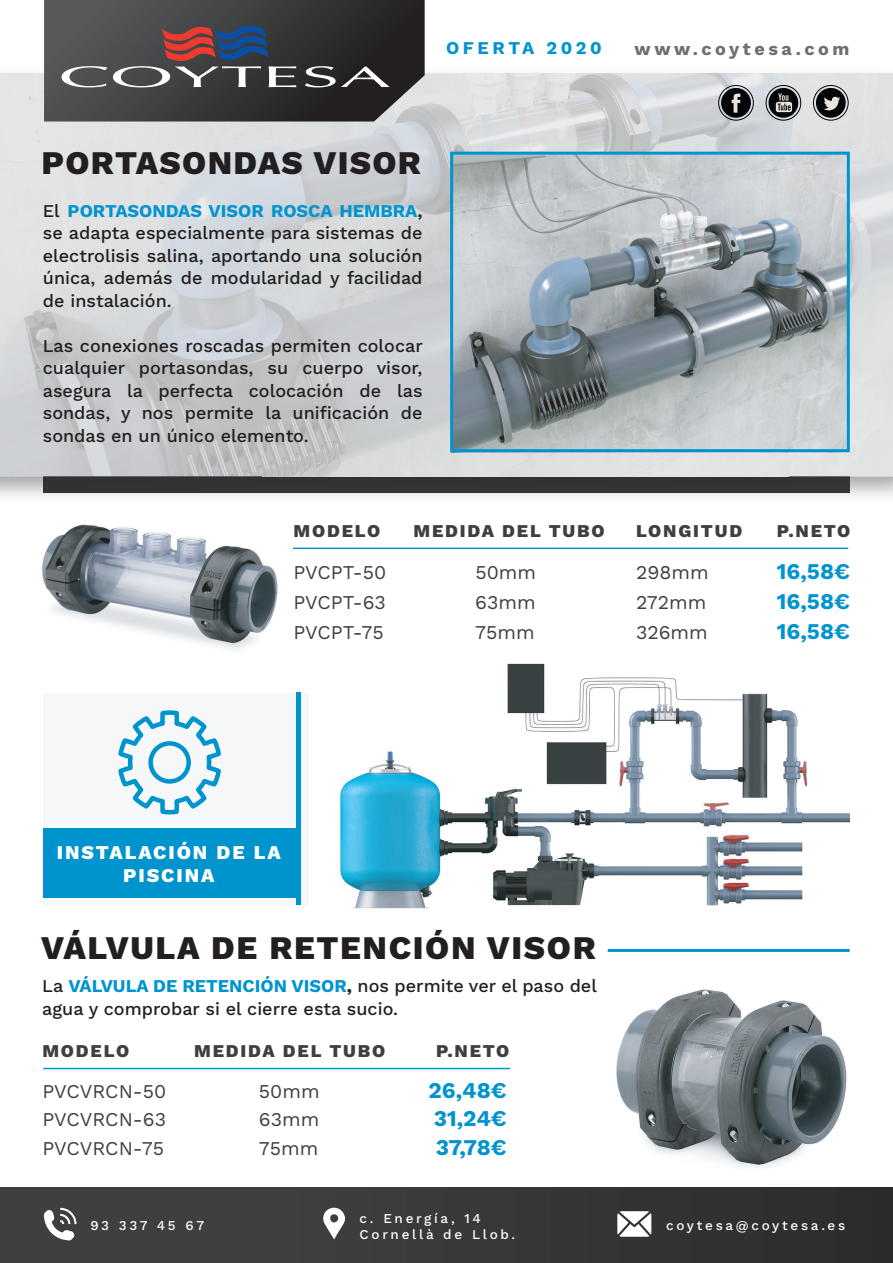
<style>
.page{position:relative;width:893px;height:1263px;background:#fff}
.page>*{position:absolute;margin:0;border:0;box-sizing:border-box;transform-origin:0 0}
.t1{font:800 33px "Work Sans";letter-spacing:.05em;color:#231f20}
.t2{font:700 22.5px "Work Sans";color:#0094cf}
.t3{font:19.5px "Work Sans";color:#3f3f40}
.t4{font:800 19.5px/23.4px "Work Sans";letter-spacing:.1em;color:#fff;text-align:center}
.t5{font:500 18px/22.5px "Work Sans";color:#231f20;text-align:justify}
.t6{font:800 18px "Work Sans";letter-spacing:.1em;color:#3f3f40}
.t7{font:700 18px "Work Sans";letter-spacing:.2em;color:#6d6e71}
.t8{font:700 18px "Work Sans";letter-spacing:.2em;color:#0094cf}
.t9{font:500 13.5px/16.2px "Work Sans";letter-spacing:.2em;color:#fff}
.s1{font-weight:700;color:#0094cf}
.s2{font-weight:600}
.s3{font-weight:700}
</style>
<div class="page">
<div style="left:0;top:1188px;width:893px;height:75px;background:linear-gradient(to right,#434445,#2e2c2d)"></div>
<img style="left:0;top:73px;width:893px;height:477px">
<div style="left:43px;top:476px;width:807px;height:16px;background:#343334"></div>
<svg style="left:44px;top:0;width:381px;height:122px;background:#414041"></svg>
<svg style="left:44px;top:1208px;width:32px;height:32px"></svg>
<svg style="left:323px;top:1208px;width:22px;height:31px"></svg>
<svg style="left:617px;top:1211px;width:34px;height:26px"></svg>
<svg style="left:62px;top:66px;width:45px;height:21px"></svg>
<svg style="left:305px;top:66px;width:85px;height:21px"></svg>
<svg style="left:113px;top:26px;width:183px;height:61px;background:#5b5159"></svg>
<hr style="left:608px;top:949px;width:242px;height:3px;background:#0094cf">
<div style="left:44px;top:693px;width:265px;height:212px;background:#f5f7f8"></div>
<svg style="left:118px;top:710px;width:103px;height:105px"></svg>
<div style="left:148px;top:741px;width:43px;height:43px;border:4px solid #0094cf;border-radius:50%"></div>
<div style="left:43px;top:828px;width:253px;height:69px;background:#0094cf"></div>
<hr style="left:296px;top:692px;width:4px;height:213px;background:#0094cf">
<img style="left:31px;top:511px;width:258px;height:139px">
<img style="left:454px;top:156px;width:392px;height:292px">
<div style="left:450px;top:152px;width:400px;height:300px;border:3px solid #0094cf"></div>
<img style="left:340px;top:663px;width:510px;height:246px">
<hr style="left:43px;top:1068px;width:467px;height:1px;background:#0094cf">
<img style="left:616px;top:989px;width:231px;height:179px">
<hr style="left:293px;top:548px;width:555px;height:1px;background:#0094cf">
<div style="left:813px;top:85px;width:35px;height:35px;border:1px solid #05060a;border-radius:50%"></div>
<div style="left:816px;top:88px;width:30px;height:30px;background:#05060a;border-radius:50%"></div>
<svg style="left:824px;top:97px;width:16px;height:13px"></svg>
<div style="left:718px;top:85px;width:35px;height:35px;border:1px solid #05060a;border-radius:50%"></div>
<div style="left:721px;top:88px;width:30px;height:30px;background:#05060a;border-radius:50%"></div>
<svg style="left:732px;top:94px;width:8px;height:19px"></svg>
<div style="left:766px;top:85px;width:35px;height:35px;border:1px solid #000001;border-radius:50%"></div>
<svg style="left:768px;top:88px;width:30px;height:30px"></svg>
<svg style="left:776px;top:93px;width:16px;height:19px"></svg>
<p class="t8" style="left:446px;top:35px;width:157px">OFERTA 2020</p>
<p class="t7" style="left:635px;top:35px;width:216px">www.coytesa.com</p>
<h1 class="t1" style="left:41px;top:137px;width:381px">PORTASONDAS VISOR</h1>
<p class="t5" style="left:43px;top:199px;width:381px">El <span class="s1">PORTASONDAS VISOR ROSCA HEMBRA</span><span class="s2">, </span>se adapta especialmente para sistemas de electrolisis salina, aportando una solución única, además de modularidad y facilidad de instalación.</p>
<p class="t5" style="left:43px;top:334px;width:381px">Las conexiones roscadas permiten colocar cualquier portasondas, su cuerpo visor, asegura la perfecta colocación de las sondas, y nos permite la unificación de sondas en un único elemento.</p>
<p class="t6" style="left:293px;top:517px;width:88px">MODELO</p>
<p class="t6" style="left:413px;top:517px;width:193px">MEDIDA DEL TUBO</p>
<p class="t6" style="left:636px;top:517px;width:108px">LONGITUD</p>
<p class="t6" style="left:777px;top:517px;width:75px">P.NETO</p>
<p class="t3" style="left:293px;top:558px;width:94px">PVCPT-50</p>
<p class="t3" style="left:475px;top:558px;width:62px">50mm</p>
<p class="t3" style="left:636px;top:558px;width:74px">298mm</p>
<p class="t2" style="left:777px;top:554px;width:75px">16,58€</p>
<p class="t3" style="left:293px;top:588px;width:94px">PVCPT-63</p>
<p class="t3" style="left:475px;top:588px;width:62px">63mm</p>
<p class="t3" style="left:636px;top:588px;width:72px">272mm</p>
<p class="t2" style="left:777px;top:584px;width:75px">16,58€</p>
<p class="t3" style="left:293px;top:618px;width:92px">PVCPT-75</p>
<p class="t3" style="left:475px;top:618px;width:61px">75mm</p>
<p class="t3" style="left:636px;top:618px;width:73px">326mm</p>
<p class="t2" style="left:777px;top:614px;width:75px">16,58€</p>
<p class="t4" style="left:57px;top:839px;width:226px">INSTALACIÓN DE LA<br>PISCINA</p>
<h1 class="t1" style="left:41px;top:923px;width:556px">VÁLVULA DE RETENCIÓN VISOR</h1>
<p class="t5" style="left:42px;top:974px;width:556px">La <span class="s1">VÁLVULA DE RETENCIÓN VISOR</span><span class="s3">,</span> nos permite ver el paso del agua y comprobar si el cierre esta sucio.</p>
<p class="t6" style="left:42px;top:1037px;width:88px">MODELO</p>
<p class="t6" style="left:194px;top:1037px;width:193px">MEDIDA DEL TUBO</p>
<p class="t6" style="left:436px;top:1037px;width:75px">P.NETO</p>
<p class="t3" style="left:42px;top:1076px;width:126px">PVCVRCN-50</p>
<p class="t3" style="left:259px;top:1076px;width:62px">50mm</p>
<p class="t2" style="left:429px;top:1073px;width:80px">26,48€</p>
<p class="t3" style="left:42px;top:1105px;width:125px">PVCVRCN-63</p>
<p class="t3" style="left:259px;top:1105px;width:62px">63mm</p>
<p class="t2" style="left:434px;top:1101px;width:75px">31,24€</p>
<p class="t3" style="left:42px;top:1133px;width:123px">PVCVRCN-75</p>
<p class="t3" style="left:259px;top:1133px;width:61px">75mm</p>
<p class="t2" style="left:436px;top:1130px;width:72px">37,78€</p>
<p class="t9" style="left:90px;top:1217px;width:115px">93 337 45 67</p>
<p class="t9" style="left:360px;top:1209px;width:157px">c. Energía, 14<br>Cornellà de Llob.</p>
<p class="t9" style="left:666px;top:1217px;width:181px">coytesa@coytesa.es</p>
</div>
